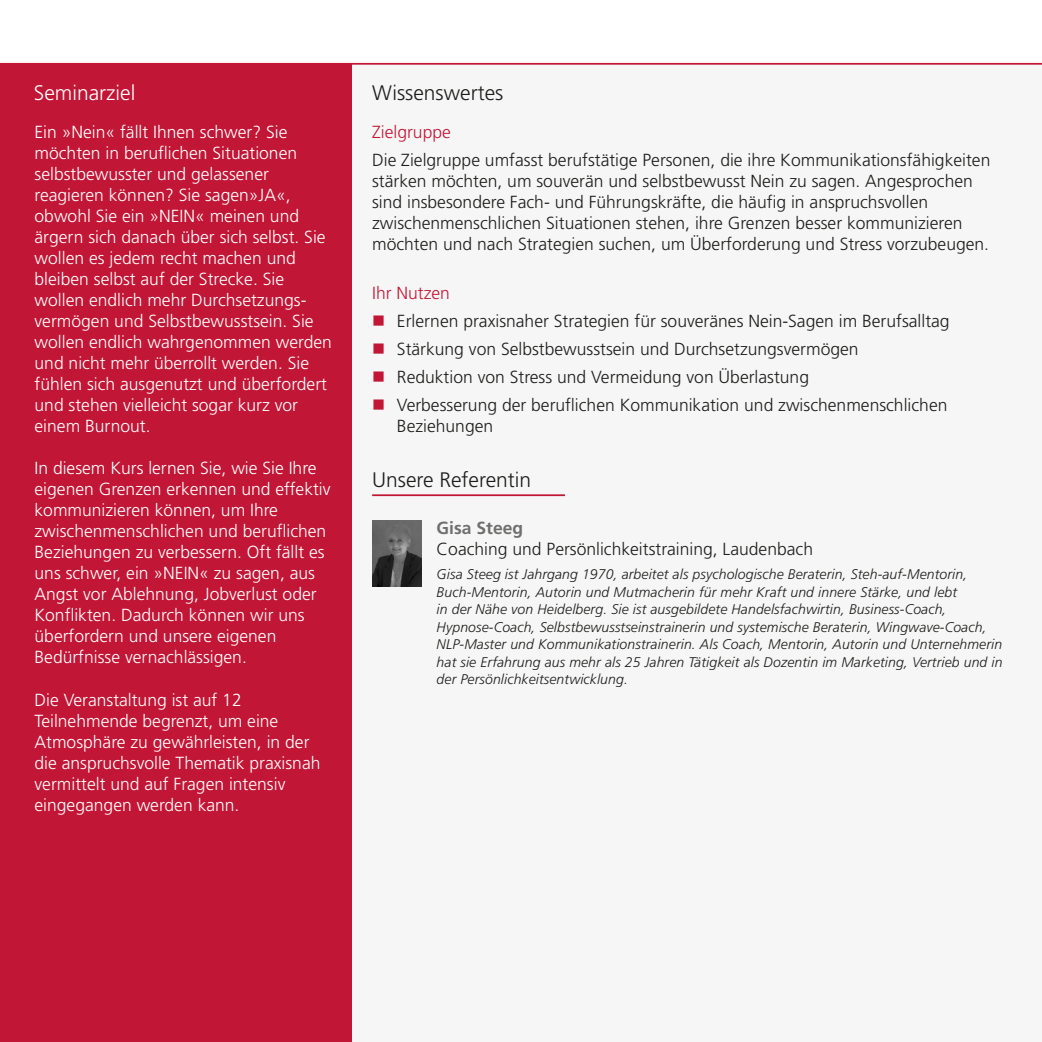
<style>
.page{position:relative;width:1042px;height:1042px;background:#fff}
.page>*{position:absolute;margin:0;border:0;box-sizing:border-box;transform-origin:0 0}
.t1{font:300 21px "Frutiger LT Pro";color:#1d1d1b}
.t2{font:300 21px "Frutiger LT Pro";color:#fff}
.t3{font:300 17.5px/21px "Frutiger LT Pro";color:#fff}
.t4{font:300 17.5px/21px "Frutiger LT Pro";color:#1d1d1b}
.t5{font:300 17.5px "Frutiger LT Pro";color:#c21636}
.t6{font:700 17.5px "Frutiger LT Pro";color:#6f6f6e}
.t7{font:italic 300 14px/17.5px "Frutiger LT Pro";letter-spacing:.01em;color:#1d1d1b}
</style>
<div class="page">
<hr style="left:0;top:0;width:1px;height:65px;background:#c21636">
<div style="left:0;top:64px;width:352px;height:978px;background:#c21636"></div>
<div style="left:352px;top:65px;width:690px;height:977px;background:#f6f6f6"></div>
<hr style="left:0;top:65px;width:1px;height:977px;background:#f1f1f1">
<hr style="left:0;top:63px;width:1042px;height:2px;background:#c21636">
<hr style="left:372px;top:494px;width:193px;height:2px;background:#c21636">
<img style="left:372px;top:521px;width:50px;height:66px">
<svg style="left:0;top:667px;width:1px;height:263px"></svg>
<p class="t2" style="left:34px;top:84px;width:103px">Seminarziel</p>
<p class="t1" style="left:372px;top:84px;width:133px">Wissenswertes</p>
<p class="t3" style="left:35px;top:123px;width:299px">Ein »Nein« fällt Ihnen schwer? Sie möchten in beruflichen Situationen selbstbewusster und gelassener reagieren können? Sie sagen»JA«, obwohl Sie ein »NEIN« meinen und ärgern sich danach über sich selbst. Sie wollen es jedem recht machen und bleiben selbst auf der Strecke. Sie wollen endlich mehr Durchsetzungs&shy;vermögen und Selbstbewusstsein. Sie wollen endlich wahrgenommen werden und nicht mehr überrollt werden. Sie fühlen sich ausgenutzt und überfordert und stehen vielleicht sogar kurz vor einem Burnout.</p>
<p class="t3" style="left:35px;top:459px;width:297px">In diesem Kurs lernen Sie, wie Sie Ihre eigenen Grenzen erkennen und effektiv kommunizieren können, um Ihre zwischenmenschlichen und beruflichen Beziehungen zu verbessern. Oft fällt es uns schwer, ein »NEIN« zu sagen, aus Angst vor Ablehnung, Jobverlust oder Konflikten. Dadurch können wir uns überfordern und unsere eigenen Bedürfnisse vernachlässigen.</p>
<p class="t3" style="left:35px;top:690px;width:287px">Die Veranstaltung ist auf 12<br>Teilnehmende begrenzt, um eine Atmosphäre zu gewährleisten, in der die anspruchsvolle Thematik praxisnah vermittelt und auf Fragen intensiv eingegangen werden kann.</p>
<p class="t5" style="left:372px;top:125px;width:80px">Zielgruppe</p>
<p class="t4" style="left:372px;top:151px;width:620px">Die Zielgruppe umfasst berufstätige Personen, die ihre Kommunikationsfähigkeiten stärken möchten, um souverän und selbstbewusst Nein zu sagen. Angesprochen sind insbesondere Fach- und Führungskräfte, die häufig in anspruchsvollen zwischenmenschlichen Situationen stehen, ihre Grenzen besser kommunizieren möchten und nach Strategien suchen, um Überforderung und Stress vorzubeugen.</p>
<p class="t5" style="left:372px;top:286px;width:79px">Ihr Nutzen</p>
<p class="t4" style="left:397px;top:309px;width:554px;line-height:28px">Erlernen praxisnaher Strategien für souveränes Nein-Sagen im Berufsalltag Stärkung von Selbstbewusstsein und Durchsetzungsvermögen<br>Reduktion von Stress und Vermeidung von Überlastung<br>Verbesserung der beruflichen Kommunikation und zwischenmenschlichen</p>
<p class="t4" style="left:397px;top:417px;width:98px">Beziehungen</p>
<p class="t1" style="left:372px;top:471px;width:161px">Unsere Referentin</p>
<p class="t6" style="left:437px;top:521px;width:88px">Gisa Steeg</p>
<p class="t4" style="left:437px;top:540px;width:378px">Coaching und Persönlichkeitstraining, Laudenbach</p>
<p class="t7" style="left:437px;top:567px;width:567px">Gisa Steeg ist Jahrgang 1970, arbeitet als psychologische Beraterin, Steh-auf-Mentorin, Buch-Mentorin, Autorin und Mutmacherin für mehr Kraft und innere Stärke, und lebt<br>in der Nähe von Heidelberg. Sie ist ausgebildete Handelsfachwirtin, Business-Coach, Hypnose-Coach, Selbstbewusstseinstrainerin und systemische Beraterin, Wingwave-Coach, NLP-Master und Kommunikationstrainerin. Als Coach, Mentorin, Autorin und Unternehmerin hat sie Erfahrung aus mehr als 25 Jahren Tätigkeit als Dozentin im Marketing, Vertrieb und in der Persönlichkeitsentwicklung.</p>
</div>
